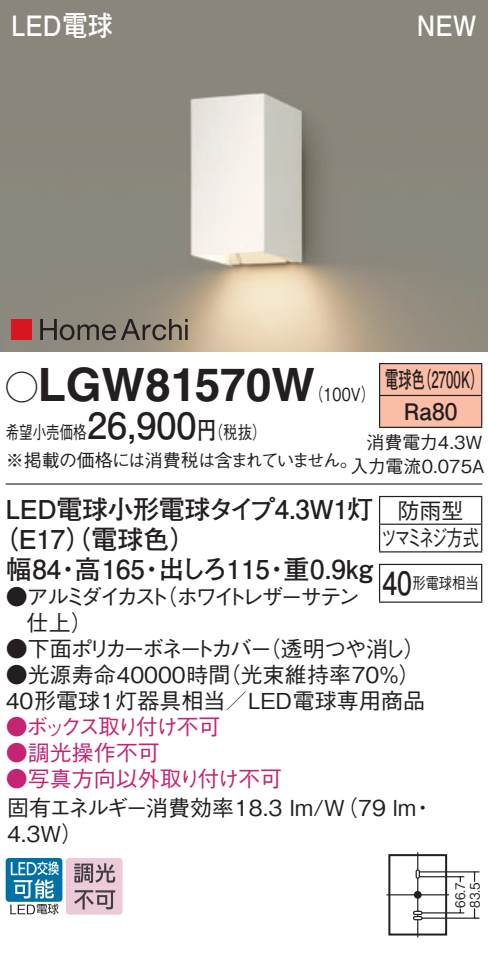
<style>
.page{position:relative;width:488px;height:956px;background:#fff}
.page>*{position:absolute;margin:0;border:0;box-sizing:border-box;transform-origin:0 0}
.t1{font:700 46px "Helvetica LT Std";color:#231f20}
.t2{font:700 28px "Futo Go B101 Pro";color:#fff;scale:.9 1}
.t3{font:700 26px "Futo Go B101 Pro";letter-spacing:-.015em;color:#231f20}
.t4{font:700 22.8px/32px "Futo Go B101 Pro";color:#231f20;text-align:center;scale:.58 1}
.t5{font:500 22px/26px "Gothic BBB Pro";color:#231f20}
.t6{font:500 22px/26px "Gothic BBB Pro";letter-spacing:-.165em;color:#231f20}
.t7{font:500 22px "Gothic BBB Pro";letter-spacing:-.12em;color:#231f20}
.t8{font:500 22px "Gothic BBB Pro";color:#c42573}
.t9{font:500 22px "Gothic BBB Pro";letter-spacing:-.145em;color:#c42573}
.t10{font:500 22px/27.6px "Gothic BBB Pro";letter-spacing:-.105em;color:#231f20;text-align:center}
.t11{font:500 18px/28px "Gothic BBB Pro";letter-spacing:-.035em;color:#231f20;scale:.75 1}
.t12{font:500 18px/24px "Gothic BBB Pro";color:#231f20;text-align:right}
.t13{font:500 18px "Gothic BBB Pro";color:#231f20;scale:.8 1}
.t14{font:500 16px "Gothic BBB Pro";color:#231f20;scale:.83 1}
.t15{font:500 13.2px/14.8px "Gothic BBB Pro";color:#231f20;scale:.9 1}
.s1{font-family:"Ford Classification 1";font-weight:400;font-size:32px}
.s2{font-family:"Futo Go B101 Pro";font-weight:700;font-size:36px}
.s3{font-family:"Futo Go B101 Pro";font-weight:700;font-size:24px}
.s4{font-family:"Futo Go B101 Pro";font-weight:700;font-size:32px}
</style>
<div class="page">
<img style="left:0;top:0;width:488px;height:351px">
<div style="left:11px;top:319px;width:21px;height:21px;background:#d7171f"></div>
<svg style="left:40px;top:319px;width:147px;height:21px"></svg>
<div style="left:380px;top:364px;width:101px;height:62px;background:#fabda6"></div>
<hr style="left:379px;top:363px;width:103px;height:1px;background:#231f20">
<hr style="left:379px;top:364px;width:1px;height:31px;background:#231f20">
<hr style="left:481px;top:364px;width:1px;height:31px;background:#231f20">
<hr style="left:379px;top:395px;width:103px;height:1px;background:#231f20">
<hr style="left:379px;top:396px;width:1px;height:31px;background:#231f20">
<hr style="left:481px;top:396px;width:1px;height:31px;background:#231f20">
<hr style="left:379px;top:426px;width:103px;height:2px;background:#231f20">
<hr style="left:6px;top:483px;width:476px;height:1px;background:#231f20">
<svg style="left:379px;top:497px;width:1px;height:54px"></svg>
<hr style="left:379px;top:496px;width:103px;height:1px;background:#231f20">
<hr style="left:380px;top:523px;width:101px;height:2px;background:#231f20">
<svg style="left:481px;top:497px;width:1px;height:54px"></svg>
<hr style="left:379px;top:551px;width:103px;height:1px;background:#231f20">
<hr style="left:379px;top:565px;width:1px;height:36px;background:#231f20">
<hr style="left:379px;top:564px;width:103px;height:1px;background:#231f20">
<hr style="left:481px;top:565px;width:1px;height:36px;background:#231f20">
<hr style="left:379px;top:601px;width:103px;height:2px;background:#231f20">
<svg style="left:413px;top:891px;width:8px;height:7px"></svg>
<hr style="left:386px;top:894px;width:63px;height:1px;background:#231f20">
<hr style="left:417px;top:878px;width:1px;height:33px;background:#231f20">
<svg style="left:417px;top:852px;width:1px;height:17px"></svg>
<div style="left:413px;top:910px;width:9px;height:5px;border:1px solid #231f20;border-radius:2px"></div>
<hr style="left:419px;top:871px;width:60px;height:1px;background:#231f20">
<hr style="left:420px;top:876px;width:44px;height:1px;background:#231f20">
<hr style="left:422px;top:917px;width:57px;height:1px;background:#231f20">
<hr style="left:422px;top:912px;width:42px;height:1px;background:#231f20">
<svg style="left:473px;top:908px;width:2px;height:10px"></svg>
<svg style="left:473px;top:872px;width:2px;height:10px"></svg>
<svg style="left:413px;top:914px;width:9px;height:23px"></svg>
<div style="left:415px;top:869px;width:5px;height:10px;border:1px solid #231f20;border-radius:2px"></div>
<div style="left:388px;top:854px;width:59px;height:81px;border:2px solid #231f20"></div>
<div style="left:6px;top:858px;width:56px;height:43px;background:#0071a5;border-radius:3px"></div>
<svg style="left:10px;top:861px;width:49px;height:53px"></svg>
<svg style="left:66px;top:858px;width:56px;height:56px"></svg>
<p class="t2" style="left:11px;top:3px;width:114px">LED電球</p>
<p class="t2" style="left:416px;top:3px;width:68px">NEW</p>
<h1 class="t1" style="left:6px;top:357px;width:311px"><span class="s1">A</span>LGW81570W</h1>
<p class="t4" style="left:385px;top:360px;width:171px">電球色（2700K）<br>Ra80</p>
<p class="t12" style="left:350px;top:428px;width:135px">消費電力4.3W入力電流0.075A</p>
<p class="t3" style="left:6px;top:488px;width:369px">LED電球小形電球タイプ4.3W1灯</p>
<p class="t3" style="left:-8px;top:518px;width:206px">（E17（）電球色）</p>
<p class="t3" style="left:6px;top:548px;width:369px">幅84・高165・出しろ115・重0.9kg</p>
<p class="t6" style="left:27px;top:581px;width:335px;text-indent:-21px">●アルミダイカスト（ホワイトレザーサテン仕上）</p>
<p class="t7" style="left:6px;top:631px;width:421px">●下面ポリカーボネートカバー（透明つや消し）</p>
<p class="t5" style="left:6px;top:659px;width:420px">●光源寿命40000時間（光束維持率70％）<br>40形電球1灯器具相当／LED電球専用商品</p>
<p class="t9" style="left:6px;top:709px;width:216px">●ボックス取り付け不可</p>
<p class="t8" style="left:6px;top:735px;width:155px">●調光操作不可</p>
<p class="t8" style="left:6px;top:761px;width:278px">●写真方向以外取り付け不可</p>
<p class="t13" style="left:309px;top:380px;width:84px">（100V）</p>
<p class="t11" style="left:6px;top:416px;width:471px">希望小売価格<span class="s2">26,900</span><span class="s3">円</span>（税抜）<br>※掲載の価格には消費税は含まれていません。</p>
<p class="t10" style="left:381px;top:494px;width:99px">防雨型<br>ツマミネジ方式</p>
<p class="t14" style="left:382px;top:570px;width:118px"><span class="s4">40</span>形電球相当</p>
<p class="t5" style="left:7px;top:791px;width:428px">固有エネルギー消費効率18.3 lm/W（79 lm・<br>4.3W）</p>
<p class="t15" style="left:451px;top:907px;width:30px;rotate:-90deg">66.7<br>83.5</p>
</div>
